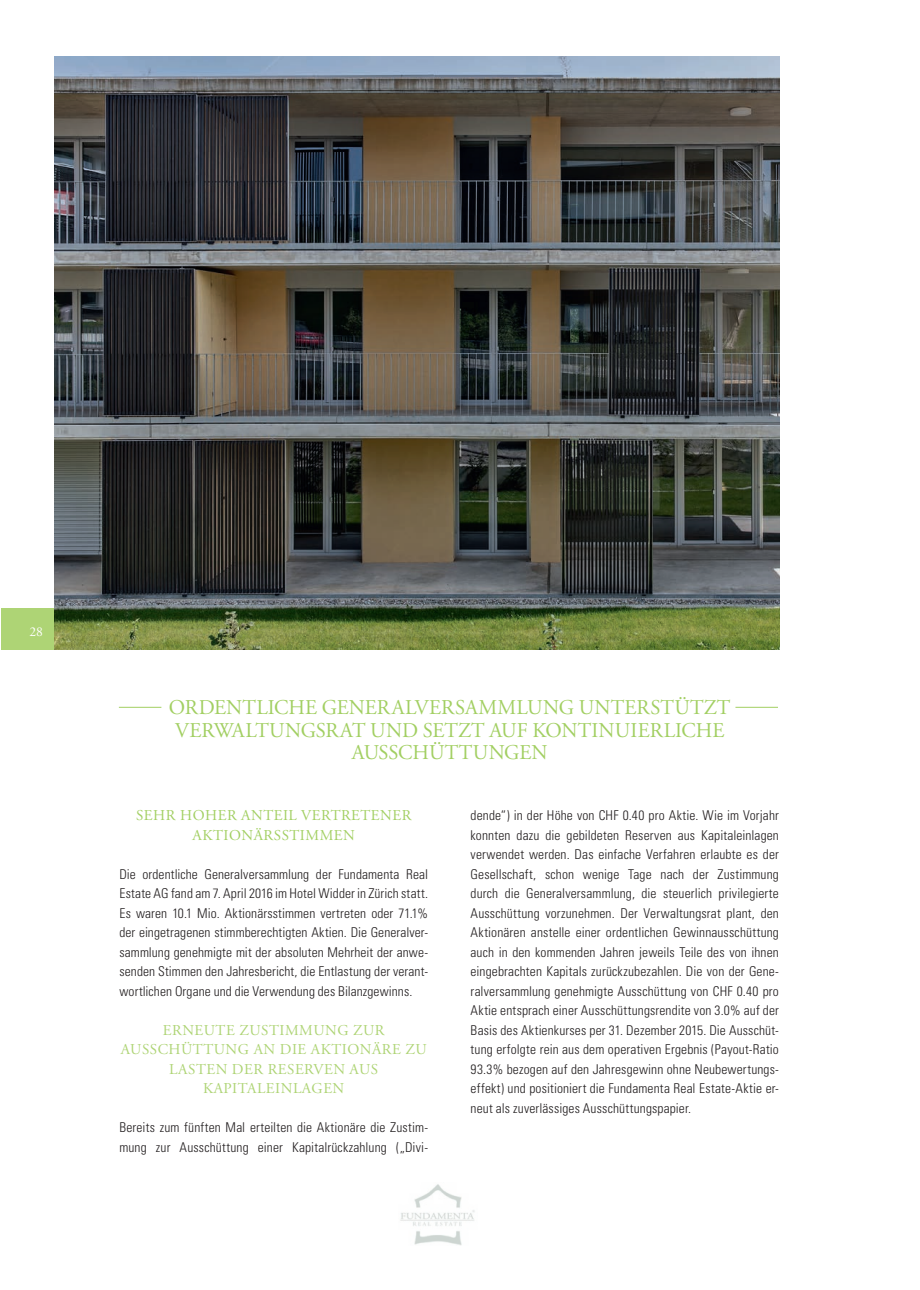
<style>
.page{position:relative;width:920px;height:1290px;background:#fff}
.page>*{position:absolute;margin:0;border:0;box-sizing:border-box;transform-origin:0 0}
.t1{font:21px/22.5px "Adobe Garamond Pro";color:#a2cf62;text-align:center}
.t2{font:15px/19.5px "Adobe Garamond Pro";letter-spacing:.035em;color:#aed475;text-align:center}
.t3{font:15px/19.5px "Adobe Garamond Pro";letter-spacing:.035em;color:#a2cf62;text-align:center}
.t4{font:300 condensed 13.5px/19.5px "Univers";letter-spacing:.01em;color:#231f20;text-align:justify}
.t5{font:13.5px "Adobe Garamond Pro";color:#fff}
</style>
<div class="page">
<div style="left:1px;top:609px;width:54px;height:41px;background:#aed475"></div>
<img style="left:400px;top:1184px;width:75px;height:61px">
<img style="left:55px;top:56px;width:725px;height:594px">
<hr style="left:119px;top:707px;width:42px;height:1px;background:#a2cf62">
<hr style="left:735px;top:707px;width:43px;height:1px;background:#a2cf62">
<p class="t5" style="left:29px;top:623px;width:15px">28</p>
<h1 class="t1" style="left:169px;top:697px;width:563px">ORDENTLICHE GENERALVERSAMMLUNG UNTERSTÜTZT<br>VERWALTUNGSRAT UND SETZT AUF KONTINUIERLICHE<br>AUSSCHÜTTUNGEN</h1>
<p class="t3" style="left:136px;top:806px;width:277px">SEHR HOHER ANTEIL VERTRETENER<br>AKTIONÄRSSTIMMEN</p>
<p class="t4" style="left:119px;top:864px;width:310px">Die ordentliche Generalversammlung der Fundamenta Real Estate AG fand am 7. April 2016 im Hotel Widder in Zürich statt.<br>Es waren 10.1 Mio. Aktionärsstimmen vertreten oder 71.1% der eingetragenen stimmberechtigten Aktien. Die Generalver&shy;sammlung genehmigte mit der absoluten Mehrheit der anwe&shy;senden Stimmen den Jahresbericht, die Entlastung der verant&shy;wortlichen Organe und die Verwendung des Bilanzgewinns.</p>
<p class="t2" style="left:121px;top:1021px;width:308px">ERNEUTE ZUSTIMMUNG ZUR<br>AUSSCHÜTTUNG AN DIE AKTIONÄRE ZU<br>LASTEN DER RESERVEN AUS<br>KAPITALEINLAGEN</p>
<p class="t4" style="left:119px;top:1118px;width:310px">Bereits zum fünften Mal erteilten die Aktionäre die Zustim&shy;mung zur Ausschüttung einer Kapitalrückzahlung („Divi-</p>
<p class="t4" style="left:471px;top:806px;width:310px">dende“) in der Höhe von CHF 0.40 pro Aktie. Wie im Vorjahr konnten dazu die gebildeten Reserven aus Kapitaleinlagen verwendet werden. Das einfache Verfahren erlaubte es der Gesellschaft, schon wenige Tage nach der Zustimmung durch die Generalversammlung, die steuerlich privilegierte Ausschüttung vorzunehmen. Der Verwaltungsrat plant, den Aktionären anstelle einer ordentlichen Gewinnausschüttung auch in den kommenden Jahren jeweils Teile des von ihnen eingebrachten Kapitals zurückzubezahlen. Die von der Gene&shy;ralversammlung genehmigte Ausschüttung von CHF 0.40 pro Aktie entsprach einer Ausschüttungsrendite von 3.0% auf der Basis des Aktienkurses per 31. Dezember 2015. Die Ausschüt&shy;tung erfolgte rein aus dem operativen Ergebnis (Payout-Ratio 93.3% bezogen auf den Jahresgewinn ohne Neubewertungs&shy;effekt) und positioniert die Fundamenta Real Estate-Aktie er&shy;neut als zuverlässiges Ausschüttungspapier.</p>
</div>
